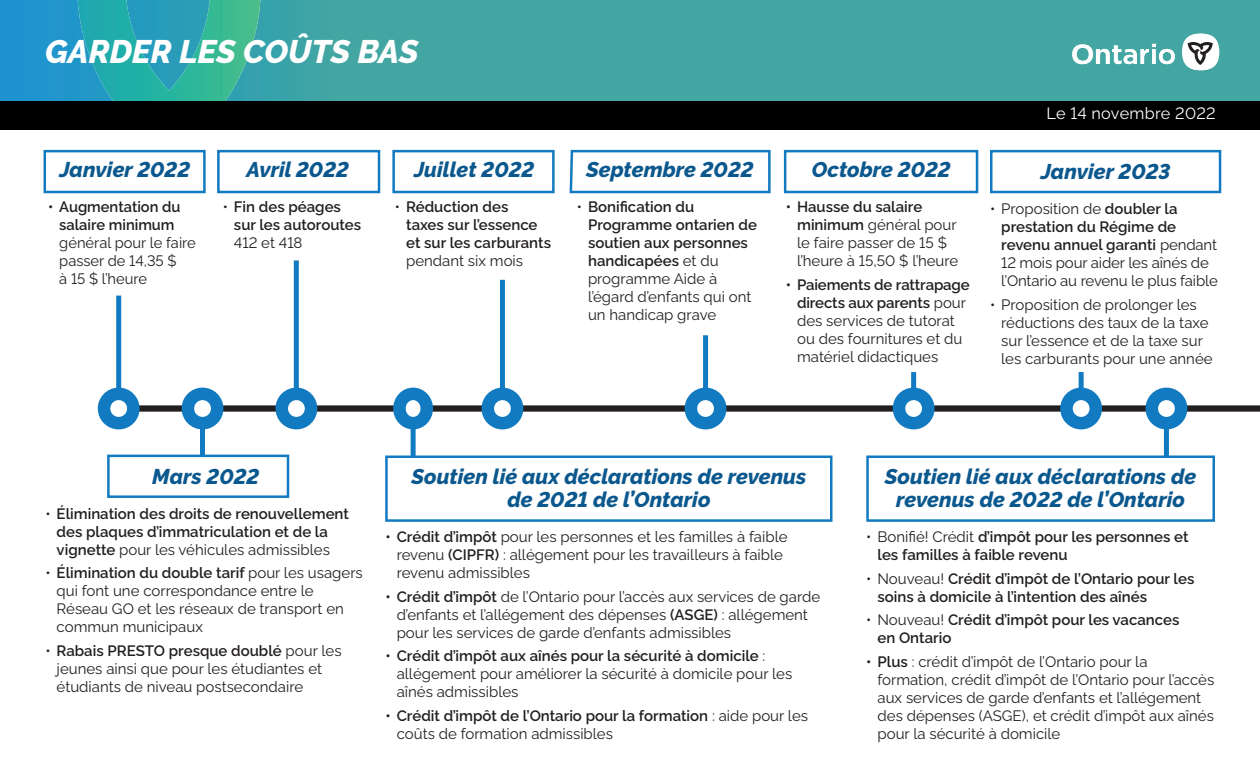
<style>
.page{position:relative;width:1260px;height:765px;background:#fff}
.page>*{position:absolute;margin:0;border:0;box-sizing:border-box;transform-origin:0 0}
.t1{font:italic 800 32.5px "Raleway";color:#fff}
.t2{font:italic 800 21.25px/23.4px "Raleway";color:#0b588e;text-align:center}
.t3{font:16.25px "Raleway";letter-spacing:.02em;color:#fff}
.t4{font:15px/18px "Raleway";color:#231f20}
.t5{font:600 15px/18px "Raleway";color:#231f20}
.s1{font-weight:400}
.s2{font-weight:600}
</style>
<div class="page">
<svg style="left:0;top:0;width:1260px;height:101px;background:#40a4a5"></svg>
<img style="left:77px;top:0;width:184px;height:101px">
<div style="left:0;top:101px;width:1260px;height:28px;background:#000"></div>
<div style="left:1183px;top:34px;width:36px;height:36px;background:#fff;border-radius:50%"></div>
<svg style="left:1072px;top:44px;width:103px;height:20px"></svg>
<div style="left:1182px;top:34px;width:36px;height:36px;background:#fff;border-radius:50%"></div>
<svg style="left:1188px;top:42px;width:25px;height:23px"></svg>
<div style="left:116px;top:296px;width:5px;height:101px;background:#127ac0"></div>
<div style="left:294px;top:260px;width:5px;height:137px;background:#127ac0"></div>
<div style="left:500px;top:280px;width:5px;height:118px;background:#127ac0"></div>
<div style="left:703px;top:335px;width:5px;height:62px;background:#127ac0"></div>
<div style="left:200px;top:424px;width:5px;height:33px;background:#127ac0"></div>
<div style="left:411px;top:424px;width:5px;height:49px;background:#127ac0"></div>
<div style="left:911px;top:372px;width:5px;height:34px;background:#127ac0"></div>
<div style="left:1079px;top:372px;width:5px;height:31px;background:#127ac0"></div>
<div style="left:1164px;top:425px;width:5px;height:48px;background:#127ac0"></div>
<div style="left:108px;top:405px;width:1152px;height:7px;background:#231f20"></div>
<svg style="left:104px;top:394px;width:29px;height:29px"></svg>
<div style="left:98px;top:388px;width:42px;height:41px;border:12px solid #127ac0;border-radius:50%"></div>
<div style="left:282px;top:394px;width:29px;height:29px;background:#fff;border-radius:50%"></div>
<div style="left:276px;top:388px;width:41px;height:41px;border:12px solid #127ac0;border-radius:50%"></div>
<div style="left:188px;top:394px;width:29px;height:29px;background:#fff;border-radius:50%"></div>
<div style="left:182px;top:388px;width:41px;height:41px;border:12px solid #127ac0;border-radius:50%"></div>
<svg style="left:399px;top:394px;width:28px;height:29px"></svg>
<div style="left:393px;top:388px;width:40px;height:41px;border:12px solid #127ac0;border-radius:50%"></div>
<div style="left:488px;top:394px;width:29px;height:29px;background:#fff;border-radius:50%"></div>
<div style="left:482px;top:388px;width:41px;height:41px;border:12px solid #127ac0;border-radius:50%"></div>
<svg style="left:899px;top:394px;width:29px;height:29px"></svg>
<div style="left:893px;top:388px;width:42px;height:41px;border:12px solid #127ac0;border-radius:50%"></div>
<svg style="left:1066px;top:394px;width:30px;height:29px"></svg>
<div style="left:1060px;top:388px;width:42px;height:41px;border:12px solid #127ac0;border-radius:50%"></div>
<div style="left:691px;top:394px;width:29px;height:29px;background:#fff;border-radius:50%"></div>
<div style="left:685px;top:388px;width:41px;height:41px;border:12px solid #127ac0;border-radius:50%"></div>
<div style="left:1152px;top:394px;width:29px;height:29px;background:#fff;border-radius:50%"></div>
<div style="left:1146px;top:388px;width:41px;height:41px;border:12px solid #127ac0;border-radius:50%"></div>
<div style="left:866px;top:456px;width:349px;height:66px;background:#fff;border:2px solid #127ac0"></div>
<div style="left:990px;top:150px;width:231px;height:43px;background:#fff;border:2px solid #127ac0"></div>
<div style="left:784px;top:150px;width:194px;height:43px;background:#fff;border:2px solid #127ac0"></div>
<svg style="left:569px;top:149px;width:202px;height:45px"></svg>
<div style="left:392px;top:150px;width:163px;height:43px;background:#fff;border:2px solid #127ac0"></div>
<div style="left:385px;top:456px;width:447px;height:66px;background:#fff;border:2px solid #127ac0"></div>
<div style="left:217px;top:150px;width:163px;height:43px;background:#fff;border:2px solid #127ac0"></div>
<div style="left:44px;top:150px;width:162px;height:43px;background:#fff;border:2px solid #127ac0"></div>
<div style="left:107px;top:455px;width:182px;height:43px;background:#fff;border:2px solid #127ac0"></div>
<h1 class="t1" style="left:45px;top:26px;width:375px">GARDER LES COÛTS BAS</h1>
<p class="t3" style="left:1046px;top:100px;width:171px">Le 14 novembre 2022</p>
<h2 class="t2" style="left:60px;top:156px;width:132px">Janvier 2022</h2>
<p class="t5" style="left:48px;top:196px;width:134px;text-align:center">• Augmentation du salaire minimum</p>
<p class="t4" style="left:59px;top:232px;width:138px">général pour le faire passer de 14,35 $<br>à 15 $ l’heure</p>
<h2 class="t2" style="left:246px;top:156px;width:104px">Avril 2022</h2>
<p class="t5" style="left:234px;top:196px;width:129px;text-indent:-11px"><span class="s1">•</span> Fin des péages sur les autoroutes</p>
<p class="t4" style="left:234px;top:232px;width:70px">412 et 418</p>
<h2 class="t2" style="left:414px;top:156px;width:122px">Juillet 2022</h2>
<p class="t5" style="left:406px;top:196px;width:146px;text-indent:-11px"><span class="s1">•</span> Réduction des<br>taxes sur l’essence et sur les carburants</p>
<p class="t4" style="left:406px;top:250px;width:118px">pendant six mois</p>
<h2 class="t2" style="left:586px;top:156px;width:169px">Septembre 2022</h2>
<p class="t5" style="left:588px;top:196px;width:170px;text-indent:-11px"><span class="s1">•</span> Bonification du<br>Programme ontarien de soutien aux personnes handicapées <span class="s1">et du programme Aide à l’égard d’enfants qui ont un handicap grave</span></p>
<h2 class="t2" style="left:812px;top:156px;width:140px">Octobre 2022</h2>
<p class="t4" style="left:797px;top:196px;width:163px;text-indent:-11px"><span class="s2">• Hausse du salaire minimum</span> général pour le faire passer de 15 $ l’heure à 15,50 $ l’heure</p>
<p class="t4" style="left:797px;top:274px;width:174px;text-indent:-11px"><span class="s2">• Paiements de rattrapage directs aux parents</span> pour des services de tutorat ou des fournitures et du matériel didactiques</p>
<h2 class="t2" style="left:1041px;top:158px;width:131px">Janvier 2023</h2>
<p class="t4" style="left:1001px;top:198px;width:218px;text-indent:-11px">• Proposition de <span class="s2">doubler la prestation du Régime de revenu annuel garanti</span> pendant<br>12 mois pour aider les aînés de l’Ontario au revenu le plus faible</p>
<p class="t4" style="left:1001px;top:294px;width:213px;text-indent:-11px">• Proposition de prolonger les réductions des taux de la taxe sur l’essence et de la taxe sur les carburants pour une année</p>
<h2 class="t2" style="left:152px;top:463px;width:109px">Mars 2022</h2>
<p class="t5" style="left:57px;top:503px;width:294px;text-indent:-11px"><span class="s1">•</span> Élimination des droits de renouvellement des plaques d’immatriculation et de la vignette <span class="s1">pour les véhicules admissibles</span></p>
<p class="t4" style="left:57px;top:563px;width:308px;text-indent:-11px">• <span class="s2">Élimination du double tarif</span> pour les usagers qui font une correspondance entre le Réseau GO et les réseaux de transport en commun municipaux</p>
<p class="t4" style="left:57px;top:640px;width:286px;text-indent:-11px">• <span class="s2">Rabais PRESTO presque doublé</span> pour les jeunes ainsi que pour les étudiantes et étudiants de niveau postsecondaire</p>
<h2 class="t2" style="left:412px;top:463px;width:396px">Soutien lié aux déclarations de revenus de 2021 de l’Ontario</h2>
<p class="t4" style="left:397px;top:526px;width:392px;text-indent:-11px"><span class="s2">• Crédit d’impôt</span> pour les personnes et les familles à faible revenu <span class="s2">(CIPFR)</span> : allégement pour les travailleurs à faible revenu admissibles</p>
<p class="t4" style="left:397px;top:586px;width:425px;text-indent:-11px"><span class="s2">• Crédit d’impôt</span> de l’Ontario pour l’accès aux services de garde d’enfants et l’allégement des dépenses <span class="s2">(ASGE)</span> : allégement pour les services de garde d’enfants admissibles</p>
<p class="t4" style="left:397px;top:646px;width:397px;text-indent:-11px"><span class="s2">• Crédit d’impôt aux aînés pour la sécurité à domicile</span> : allégement pour améliorer la sécurité à domicile pour les aînés admissibles</p>
<p class="t5" style="left:397px;top:705px;width:413px;text-indent:-11px">• Crédit d’impôt de l’Ontario pour la formation <span class="s1">: aide pour les coûts de formation admissibles</span></p>
<h2 class="t2" style="left:885px;top:462px;width:313px">Soutien lié aux déclarations de revenus de 2022 de l’Ontario</h2>
<p class="t5" style="left:878px;top:526px;width:312px;text-indent:-11px"><span class="s1">• Bonifié! Crédit</span> d’impôt pour les personnes et les familles à faible revenu</p>
<p class="t5" style="left:878px;top:568px;width:318px;text-indent:-11px"><span class="s1">• Nouveau!</span> Crédit d’impôt de l’Ontario pour les soins à domicile à l’intention des aînés</p>
<p class="t5" style="left:878px;top:609px;width:303px;text-indent:-11px"><span class="s1">• Nouveau!</span> Crédit d’impôt pour les vacances en Ontario</p>
<p class="t4" style="left:878px;top:651px;width:338px;text-indent:-11px"><span class="s2">• Plus</span> : crédit d’impôt de l’Ontario pour la formation, crédit d’impôt de l’Ontario pour l’accès aux services de garde d’enfants et l’allégement des dépenses (ASGE), et crédit d’impôt aux aînés pour la sécurité à domicile</p>
</div>
